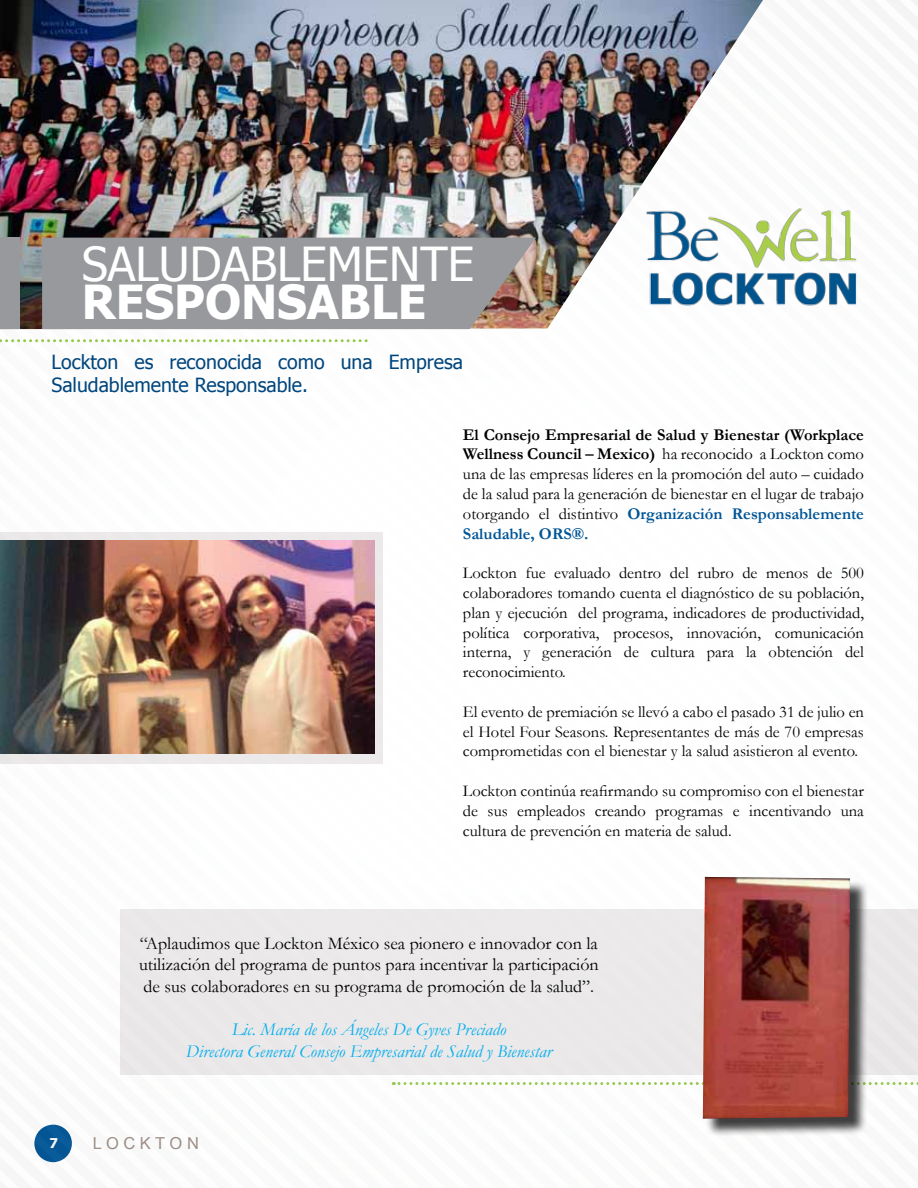
<style>
.page{position:relative;width:918px;height:1188px;background:#fff}
.page>*{position:absolute;margin:0;border:0;box-sizing:border-box;transform-origin:0 0}
.t1{font:46.8px "Tahoma";color:#fff}
.t2{font:700 46.8px "Tahoma";color:#fff}
.t3{font:19.5px/23.4px "Tahoma";color:#00467e}
.t4{font:18px/21.6px "Garamond";color:#000;text-align:justify}
.t5{font:italic 18px/21.6px "Garamond";color:#00aeef;text-align:center}
.t6{font:16.5px/19.8px "Garamond";color:#000;text-align:justify}
.t7{font:16.5px "Arial";color:#9d8d85}
.t8{font:700 13.5px "Tahoma";color:#fff}
.s1{font-weight:700}
.s2{font-weight:700;color:#005596}
</style>
<div class="page">
<img style="left:0;top:0;width:763px;height:329px">
<div style="left:121px;top:909px;width:797px;height:166px;background:#ebe9e9"></div>
<svg style="left:0;top:532px;width:383px;height:232px;background:#e1dcdb"></svg>
<div style="left:1px;top:238px;width:19px;height:91px;background:#97999c"></div>
<div style="left:42px;top:238px;width:494px;height:91px;background:#97999c"></div>
<svg style="left:1px;top:339px;width:367px;height:3px"></svg>
<img style="left:0;top:541px;width:374px;height:212px">
<img style="left:639px;top:206px;width:219px;height:105px">
<div style="left:705px;top:879px;width:164px;height:258px;background:#000;opacity:.75"></div>
<img style="left:703px;top:877px;width:147px;height:242px">
<h1 class="t1" style="left:82px;top:233px;width:394px">SALUDABLEMENTE</h1>
<h1 class="t2" style="left:82px;top:273px;width:346px">RESPONSABLE</h1>
<p class="t3" style="left:51px;top:349px;width:413px">Lockton es reconocida como una Empresa<br>Saludablemente Responsable.</p>
<p class="t6" style="left:463px;top:424px;width:403px"><span class="s1">El Consejo Empresarial de Salud y Bienestar (Workplace Wellness Council – Mexico)</span> ha reconocido a Lockton como una de las empresas líderes en la promoción del auto – cuidado de la salud para la generación de bienestar en el lugar de trabajo otorgando el distintivo <span class="s2">Organización Responsablemente Saludable, ORS®.</span></p>
<p class="t6" style="left:463px;top:563px;width:403px">Lockton fue evaluado dentro del rubro de menos de 500 colaboradores tomando cuenta el diagnóstico de su población, plan y ejecución del programa, indicadores de productividad, política corporativa, procesos, innovación, comunicación interna, y generación de cultura para la obtención del reconocimiento.</p>
<p class="t6" style="left:463px;top:701px;width:403px">El evento de premiación se llevó a cabo el pasado 31 de julio en el Hotel Four Seasons. Representantes de más de 70 empresas comprometidas con el bienestar y la salud asistieron al evento.</p>
<p class="t6" style="left:463px;top:781px;width:403px">Lockton continúa reafirmando su compromiso con el bienestar de sus empleados creando programas e incentivando una cultura de prevención en materia de salud.</p>
<p class="t4" style="left:139px;top:932px;width:461px">“Aplaudimos que Lockton México sea pionero e innovador con la utilización del programa de puntos para incentivar la participación de sus colaboradores en su programa de promoción de la salud”.</p>
<p class="t5" style="left:186px;top:1018px;width:368px">Lic. María de los Ángeles De Gyves Preciado<br>Directora General Consejo Empresarial de Salud y Bienestar</p>
<p class="t8" style="left:49px;top:1134px;width:10px">7</p>
<p class="t7" style="left:93px;top:1133px;width:108px">L O C K T O N</p>
</div>
